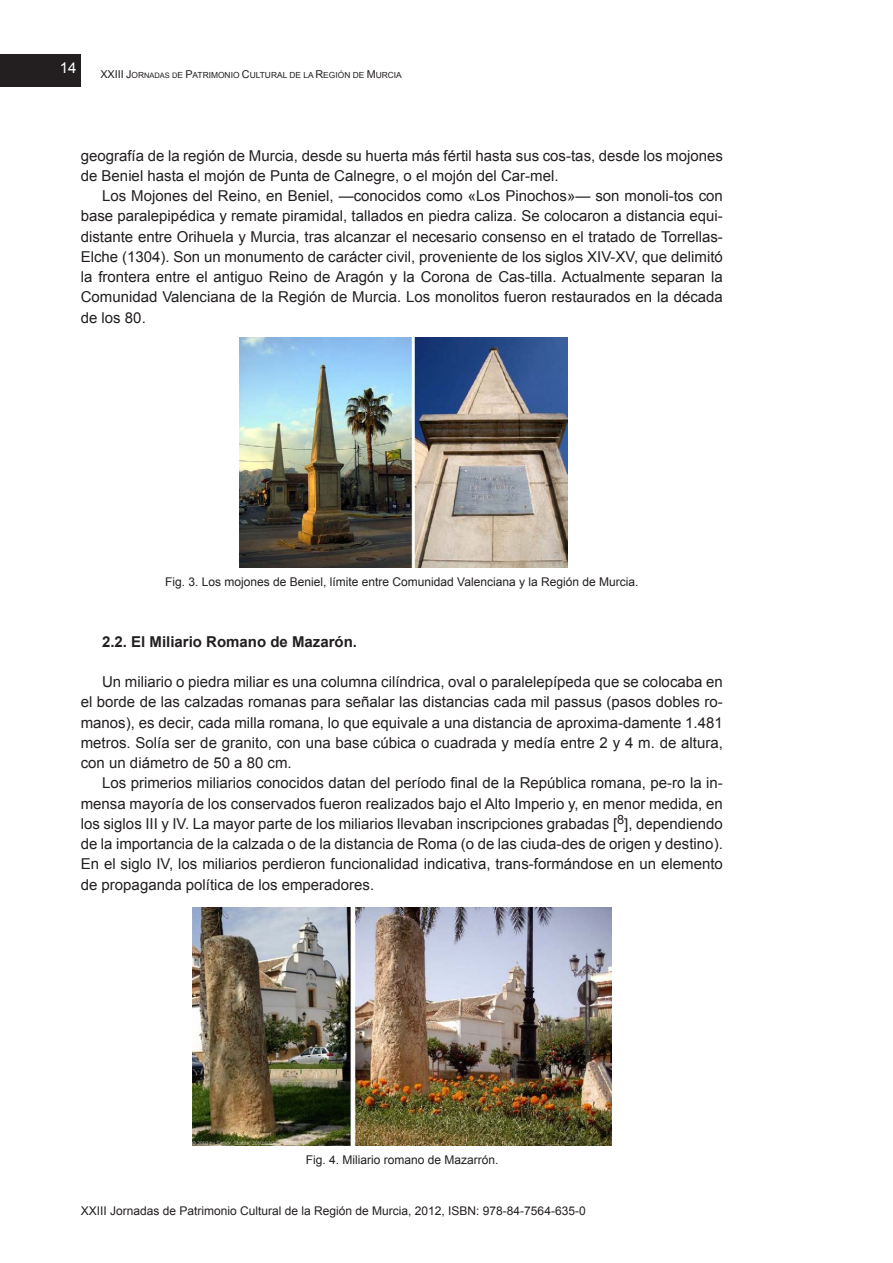
<style>
.page{position:relative;width:893px;height:1263px;background:#fff}
.page>*{position:absolute;margin:0;border:0;box-sizing:border-box;transform-origin:0 0}
.t1{font:15px/20.2px "Arial";color:#231f20;text-align:justify}
.t2{font:700 15px "Arial";color:#231f20}
.t3{font:15px "Arial";color:#fff}
.t4{font:12px "Arial";color:#231f20}
.t5{font:8.4px "Arial";color:#231f20}
.s1{font-size:10.8px}
.s2{font-size:7.5px}
</style>
<div class="page">
<div style="left:0;top:55px;width:80px;height:32px;background:#231f20"></div>
<img style="left:193px;top:907px;width:418px;height:238px">
<img style="left:240px;top:338px;width:327px;height:229px">
<p class="t3" style="left:60px;top:57px;width:18px">14</p>
<p class="t5" style="left:100px;top:69px;width:303px"><span class="s1">XXIII J</span>OR<span class="s2">NADAS D</span>E <span class="s1">P</span>ATRIMONIO <span class="s1">C</span>ULTURAL DE LA <span class="s1">R</span>EGIÓN DE <span class="s1">M</span>URCIA</p>
<p class="t1" style="left:81px;top:145px;width:644px">geografía de la región de Murcia, desde su huerta más fértil hasta sus cos-tas, desde los mojones de Beniel hasta el mojón de Punta de Calnegre, o el mojón del Car-mel.</p>
<p class="t1" style="left:81px;top:186px;width:644px;text-indent:21px">Los Mojones del Reino, en Beniel, —conocidos como «Los Pinochos»— son monoli-tos con base paralepipédica y remate piramidal, tallados en piedra caliza. Se colocaron a distancia equi&shy;distante entre Orihuela y Murcia, tras alcanzar el necesario consenso en el tratado de Torrellas-Elche (1304). Son un monumento de carácter civil, proveniente de los siglos XIV-XV, que delimitó la frontera entre el antiguo Reino de Aragón y la Corona de Cas-tilla. Actualmente separan la Comunidad Valenciana de la Región de Murcia. Los monolitos fueron restaurados en la década de los 80.</p>
<p class="t4" style="left:165px;top:574px;width:475px">Fig. 3. Los mojones de Beniel, límite entre Comunidad Valenciana y la Región de Murcia.</p>
<p class="t2" style="left:102px;top:631px;width:257px">2.2. El Miliario Romano de Mazarón.</p>
<p class="t1" style="left:81px;top:672px;width:644px;text-indent:21px">Un miliario o piedra miliar es una columna cilíndrica, oval o paralelepípeda que se colocaba en el borde de las calzadas romanas para señalar las distancias cada mil passus (pasos dobles ro&shy;manos), es decir, cada milla romana, lo que equivale a una distancia de aproxima-damente 1.481 metros. Solía ser de granito, con una base cúbica o cuadrada y medía entre 2 y 4 m. de altura, con un diámetro de 50 a 80 cm.</p>
<p class="t1" style="left:81px;top:773px;width:644px;text-indent:21px">Los primerios miliarios conocidos datan del período final de la República romana, pe-ro la in&shy;mensa mayoría de los conservados fueron realizados bajo el Alto Imperio y, en menor medida, en los siglos III y IV. La mayor parte de los miliarios llevaban inscripciones grabadas [<sup>8</sup>], dependiendo de la importancia de la calzada o de la distancia de Roma (o de las ciuda-des de origen y destino).<br>En el siglo IV, los miliarios perdieron funcionalidad indicativa, trans-formándose en un elemento de propaganda política de los emperadores.</p>
<p class="t4" style="left:306px;top:1151px;width:194px">Fig. 4. Miliario romano de Mazarrón.</p>
<p class="t4" style="left:81px;top:1202px;width:506px">XXIII Jornadas de Patrimonio Cultural de la Región de Murcia, 2012, ISBN: 978-84-7564-635-0</p>
</div>
